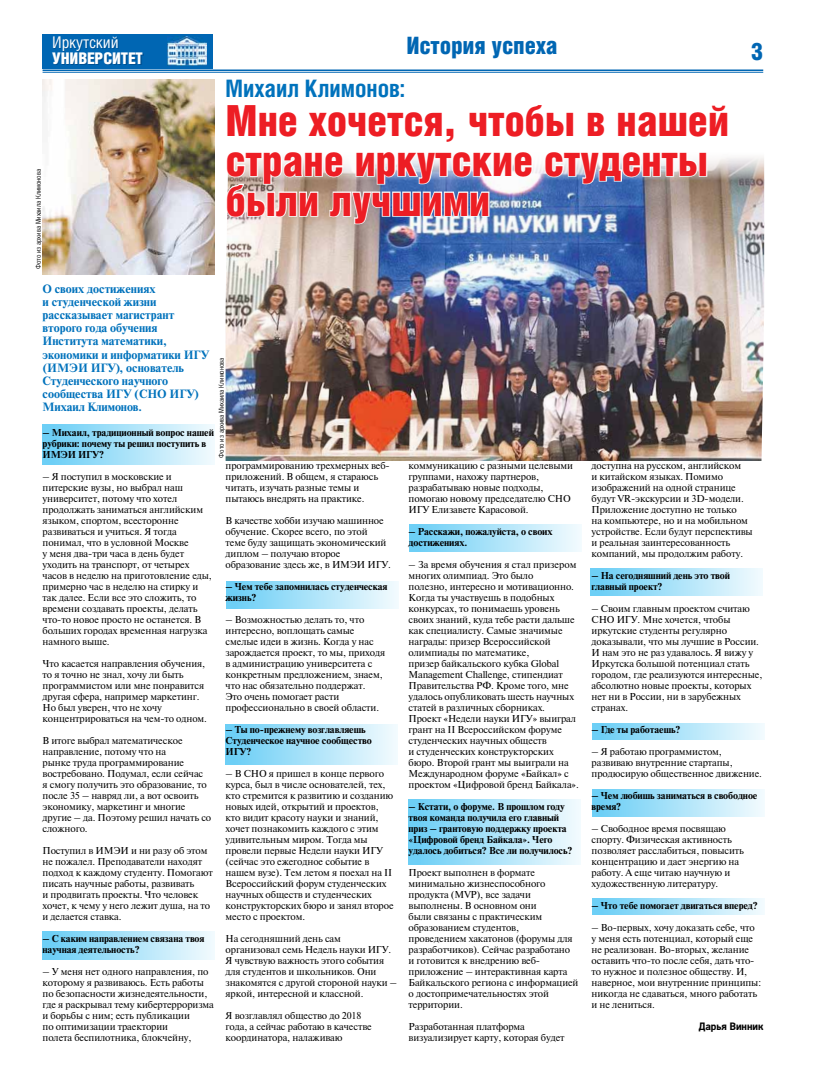
<style>
.page{position:relative;width:820px;height:1078px;background:#fff}
.page>*{position:absolute;margin:0;border:0;box-sizing:border-box;transform-origin:0 0}
.t1{font:900 43px/40px "Helios Cond";letter-spacing:-.01em;color:#ed1d24}
.t2{font:700 24px "Helios Cond";color:#0072bc}
.t3{font:900 24px "Helios Cond";letter-spacing:-.01em;color:#0066b3}
.t4{font:900 16.1px "Helios Cond";letter-spacing:-.01em;color:#fff}
.t5{font:16.1px "Helios Cond";letter-spacing:-.01em;color:#fff}
.t6{font:700 12px/13.2px "Newton";color:#0072bc}
.t7{font:700 10.5px "Paper Gothic";color:#000}
.t8{font:10px/11px "Newton";letter-spacing:-.01em;color:#000}
.t9{font:700 10px/11px "Newton";letter-spacing:-.01em;color:#000}
.t10{font:7px "Paper Gothic";color:#000}
</style>
<div class="page">
<div style="left:43px;top:34px;width:170px;height:34px;background:#0066b3"></div>
<div style="left:53px;top:37px;width:91px;height:28px;background:#004b88;opacity:.75"></div>
<img style="left:168px;top:36px;width:38px;height:30px">
<hr style="left:43px;top:69px;width:720px;height:2px;background:#0066b3">
<hr style="left:43px;top:72px;width:720px;height:1px;background:#0066b3">
<div style="left:591px;top:898px;width:173px;height:16px;background:linear-gradient(to right,#66ccf5,#f2fafe)"></div>
<div style="left:591px;top:789px;width:173px;height:27px;background:linear-gradient(to right,#66ccf5,#f2fafe)"></div>
<div style="left:42px;top:424px;width:173px;height:41px;background:linear-gradient(to right,#66cdf5,#f2fafe)"></div>
<div style="left:42px;top:930px;width:173px;height:29px;background:linear-gradient(to right,#66cdf5,#f2fafe)"></div>
<div style="left:225px;top:581px;width:173px;height:27px;background:linear-gradient(to right,#66ccf5,#f2fafe)"></div>
<div style="left:225px;top:723px;width:172px;height:41px;background:linear-gradient(to right,#66cdf5,#f1fafe)"></div>
<div style="left:408px;top:798px;width:172px;height:66px;background:linear-gradient(to right,#66cdf5,#f1fafe)"></div>
<div style="left:590px;top:568px;width:173px;height:27px;background:linear-gradient(to right,#66ccf5,#f2fafe)"></div>
<div style="left:408px;top:524px;width:173px;height:27px;background:linear-gradient(to right,#66ccf5,#f2fafe)"></div>
<div style="left:591px;top:723px;width:173px;height:16px;background:linear-gradient(to right,#66ccf5,#f2fafe)"></div>
<img style="left:43px;top:79px;width:171px;height:195px">
<img style="left:225px;top:157px;width:538px;height:304px">
<svg style="left:543px;top:157px;width:165px;height:28px"></svg>
<img style="left:225px;top:157px;width:308px;height:68px">
<h3 class="t5" style="left:52px;top:32px;width:68px">Иркутский</h3>
<h3 class="t4" style="left:52px;top:49px;width:92px">УНИВЕРСИТЕТ</h3>
<p class="t10" style="left:34px;top:269px;width:102px;rotate:-90deg">Фото из архива Михаила Климонова</p>
<h2 class="t3" style="left:406px;top:31px;width:153px">История успеха</h2>
<h2 class="t2" style="left:225px;top:72px;width:181px">Михаил Климонов:</h2>
<h1 class="t1" style="left:225px;top:100px;width:505px">Мне хочется, чтобы в нашей стране иркутские студенты были лучшими</h1>
<h2 class="t3" style="left:750px;top:36px;width:14px">3</h2>
<p class="t6" style="left:43px;top:282px;width:168px">О своих достижениях<br>и студенческой жизни рассказывает магистрант второго года обучения<br>Института математики, экономики и информатики ИГУ (ИМЭИ ИГУ), основатель<br>Студенческого научного сообщества ИГУ (СНО ИГУ)<br>Михаил Климонов.</p>
<p class="t9" style="left:43px;top:427px;width:173px">– Михаил, традиционный вопрос нашей рубрики: почему ты решил поступить в<br>ИМЭИ ИГУ?</p>
<p class="t8" style="left:43px;top:470px;width:171px">– Я поступил в московские и питерские вузы, но выбрал наш университет, потому что хотел продолжать заниматься английским языком, спортом, всесторонне развиваться и учиться. Я тогда понимал, что в условной Москве<br>у меня два-три часа в день будет уходить на транспорт, от четырех часов в неделю на приготовление еды, примерно час в неделю на стирку и так далее. Если все это сложить, то времени создавать проекты, делать что-то новое просто не останется. В больших городах временная нагрузка намного выше.</p>
<p class="t8" style="left:43px;top:657px;width:166px">Что касается направления обучения, то я точно не знал, хочу ли быть программистом или мне понравится другая сфера, например маркетинг.<br>Но был уверен, что не хочу концентрироваться на чем-то одном.</p>
<p class="t8" style="left:43px;top:734px;width:170px">В итоге выбрал математическое направление, потому что на<br>рынке труда программирование востребовано. Подумал, если сейчас<br>я смогу получить это образование, то после 35 – навряд ли, а вот освоить экономику, маркетинг и многие другие – да. Поэтому решил начать со сложного.</p>
<p class="t8" style="left:43px;top:844px;width:172px">Поступил в ИМЭИ и ни разу об этом не пожалел. Преподаватели находят подход к каждому студенту. Помогают писать научные работы, развивать<br>и продвигать проекты. Что человек хочет, к чему у него лежит душа, на то и делается ставка.</p>
<p class="t9" style="left:43px;top:933px;width:163px">– С каким направлением связана твоя научная деятельность?</p>
<p class="t8" style="left:43px;top:965px;width:173px">– У меня нет одного направления, по которому я развиваюсь. Есть работы по безопасности жизнедеятельности, где я раскрывал тему кибертерроризма и борьбы с ним; есть публикации<br>по оптимизации траектории<br>полета беспилотника, блокчейну,</p>
<p class="t10" style="left:217px;top:457px;width:102px;rotate:-90deg">Фото из архива Михаила Климонова</p>
<p class="t8" style="left:225px;top:459px;width:166px">программированию трехмерных веб&shy;приложений. В общем, я стараюсь читать, изучать разные темы и пытаюсь внедрять на практике.</p>
<p class="t8" style="left:225px;top:514px;width:167px">В качестве хобби изучаю машинное обучение. Скорее всего, по этой<br>теме буду защищать экономический диплом – получаю второе образование здесь же, в ИМЭИ ИГУ.</p>
<p class="t9" style="left:225px;top:581px;width:163px">– Чем тебе запомнилась студенческая жизнь?</p>
<p class="t8" style="left:225px;top:613px;width:161px">– Возможностью делать то, что интересно, воплощать самые смелые идеи в жизнь. Когда у нас зарождается проект, то мы, приходя в администрацию университета с конкретным предложением, знаем, что нас обязательно поддержат.<br>Это очень помогает расти профессионально в своей области.</p>
<p class="t9" style="left:225px;top:724px;width:148px">– Ты по-прежнему возглавляешь<br>Студенческое научное сообщество<br>ИГУ?</p>
<p class="t8" style="left:225px;top:767px;width:169px">– В СНО я пришел в конце первого курса, был в числе основателей, тех, кто стремится к развитию и созданию новых идей, открытий и проектов, кто видит красоту науки и знаний, хочет познакомить каждого с этим удивительным миром. Тогда мы провели первые Недели науки ИГУ (сейчас это ежегодное событие в нашем вузе). Тем летом я поехал на II<br>Всероссийский форум студенческих научных обществ и студенческих конструкторских бюро и занял второе место с проектом.</p>
<p class="t8" style="left:225px;top:932px;width:173px">На сегодняшний день сам организовал семь Недель науки ИГУ.<br>Я чувствую важность этого события для студентов и школьников. Они знакомятся с другой стороной науки – яркой, интересной и классной.</p>
<p class="t8" style="left:225px;top:1009px;width:148px">Я возглавлял общество до 2018 года, а сейчас работаю в качестве координатора, налаживаю</p>
<p class="t8" style="left:408px;top:459px;width:166px">коммуникацию с разными целевыми группами, нахожу партнеров, разрабатываю новые подходы, помогаю новому председателю СНО<br>ИГУ Елизавете Карасовой.</p>
<p class="t9" style="left:408px;top:526px;width:145px">– Расскажи, пожалуйста, о своих достижениях.</p>
<p class="t8" style="left:408px;top:558px;width:172px">– За время обучения я стал призером многих олимпиад. Это было<br>полезно, интересно и мотивационно.<br>Когда ты участвуешь в подобных конкурсах, то понимаешь уровень своих знаний, куда тебе расти дальше как специалисту. Самые значимые награды: призер Всероссийской олимпиады по математике,<br>призер байкальского кубка Global<br>Management Challenge, стипендиат<br>Правительства РФ. Кроме того, мне удалось опубликовать шесть научных статей в различных сборниках.<br>Проект «Недели науки ИГУ» выиграл грант на II Всероссийском форуме студенческих научных обществ<br>и студенческих конструкторских бюро. Второй грант мы выиграли на<br>Международном форуме «Байкал» с проектом «Цифровой бренд Байкала».</p>
<p class="t9" style="left:408px;top:801px;width:165px">– Кстати, о форуме. В прошлом году твоя команда получила его главный приз – грантовую поддержку проекта «Цифровой бренд Байкала». Чего удалось добиться? Все ли получилось?</p>
<p class="t8" style="left:408px;top:866px;width:171px">Проект выполнен в формате минимально жизнеспособного продукта (MVP), все задачи выполнены. В основном они<br>были связаны с практическим образованием студентов, проведением хакатонов (форумы для разработчиков). Сейчас разработано и готовится к внедрению веб&shy;приложение – интерактивная карта<br>Байкальского региона с информацией о достопримечательностях этой территории.</p>
<p class="t8" style="left:408px;top:1020px;width:157px">Разработанная платформа визуализирует карту, которая будет</p>
<p class="t8" style="left:591px;top:459px;width:163px">доступна на русском, английском<br>и китайском языках. Помимо изображений на одной странице будут VR-экскурсии и 3D-модели.<br>Приложение доступно не только<br>на компьютере, но и на мобильном устройстве. Если будут перспективы и реальная заинтересованность компаний, мы продолжим работу.</p>
<p class="t9" style="left:591px;top:570px;width:140px">– На сегодняшний день это твой главный проект?</p>
<p class="t8" style="left:591px;top:602px;width:172px">– Своим главным проектом считаю<br>СНО ИГУ. Мне хочется, чтобы иркутские студенты регулярно доказывали, что мы лучшие в России.<br>И нам это не раз удавалось. Я вижу у<br>Иркутска большой потенциал стать городом, где реализуются интересные, абсолютно новые проекты, которых нет ни в России, ни в зарубежных странах.</p>
<p class="t9" style="left:591px;top:724px;width:90px">– Где ты работаешь?</p>
<p class="t8" style="left:591px;top:745px;width:172px">– Я работаю программистом, развиваю внутренние стартапы, продюсирую общественное движение.</p>
<p class="t9" style="left:591px;top:790px;width:167px">– Чем любишь заниматься в свободное время?</p>
<p class="t8" style="left:591px;top:822px;width:154px">– Свободное время посвящаю спорту. Физическая активность позволяет расслабиться, повысить концентрацию и дает энергию на работу. А еще читаю научную и художественную литературу.</p>
<p class="t9" style="left:591px;top:900px;width:168px">– Что тебе помогает двигаться вперед?</p>
<p class="t8" style="left:591px;top:921px;width:171px">– Во-первых, хочу доказать себе, что у меня есть потенциал, который еще не реализован. Во-вторых, желание оставить что-то после себя, дать что&shy;то нужное и полезное обществу. И, наверное, мои внутренние принципы: никогда не сдаваться, много работать и не лениться.</p>
<p class="t7" style="left:698px;top:1020px;width:66px">Дарья Винник</p>
</div>
